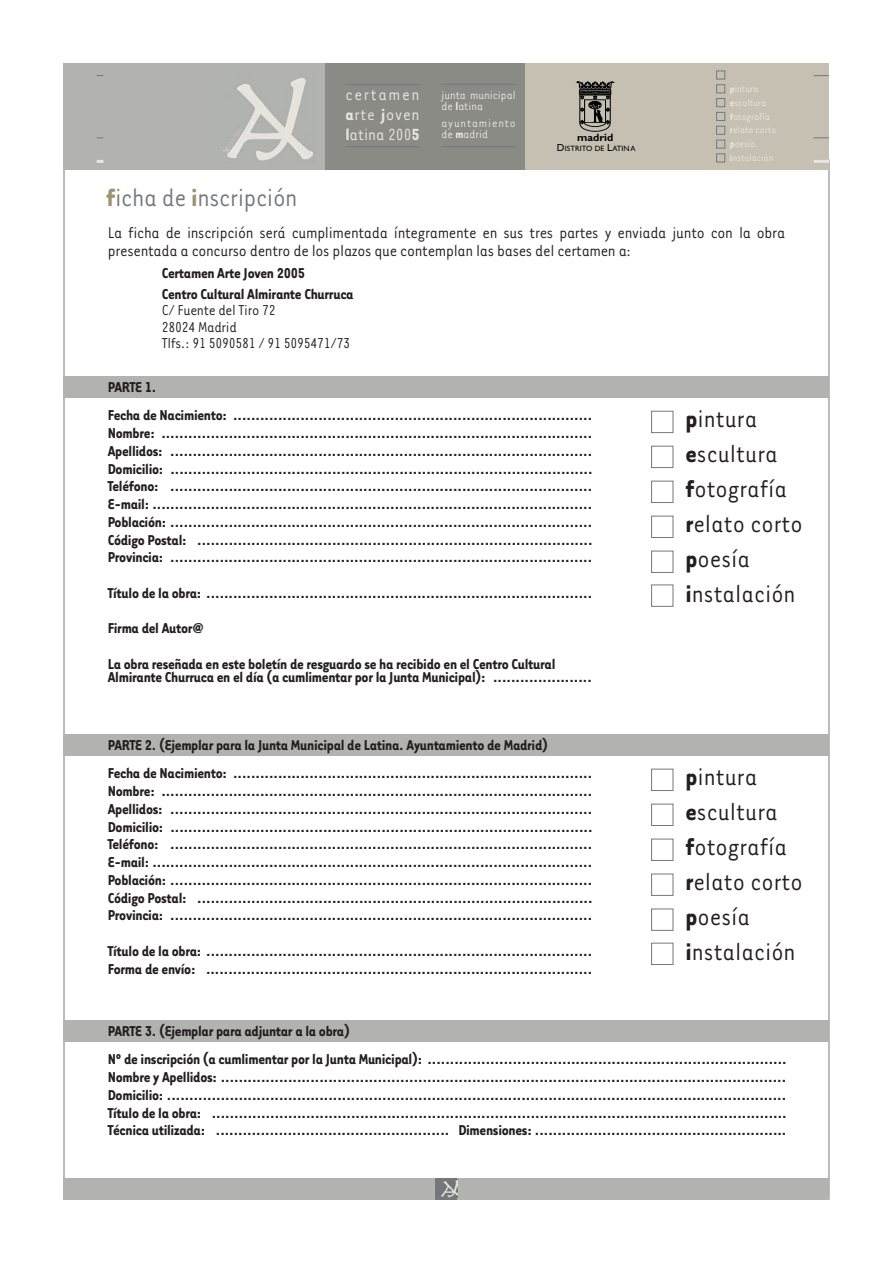
<style>
.page{position:relative;width:893px;height:1263px;background:#fff}
.page>*{position:absolute;margin:0;border:0;box-sizing:border-box;transform-origin:0 0}
.t1{font:28.5px "Tarzana Narrow";letter-spacing:-.015em;color:#76787b}
.t2{font:27.75px/35px "Tarzana Narrow";color:#231f20}
.t3{font:18.6px/20px "Tarzana Narrow";letter-spacing:.04em;color:#e9e5df;text-align:justify}
.t4{font:18px/18px "Tarzana Narrow";letter-spacing:-.015em;color:#231f20}
.t5{font:700 16.5px/17.7px "Tarzana Narrow";letter-spacing:-.02em;color:#231f20}
.t6{font:16.5px/16.5px "Tarzana Narrow";letter-spacing:-.015em;color:#231f20}
.t7{font:13.05px/10.9px "Tarzana Narrow";color:#e9e5df}
.t8{font:13.05px/10.9px "Tarzana Narrow";letter-spacing:.065em;color:#e9e5df}
.t9{font:10.95px/13.8px "Tarzana Narrow";color:#e9e5df}
.t10{font:700 10.65px "Gill Sans";color:#020405}
.t11{font:7.65px "Gill Sans";letter-spacing:.01em;color:#020405}
.s1{font-weight:700}
.s2{font-size:10.35px}
.s3{font-weight:700;color:#9f9270}
</style>
<div class="page">
<div style="left:64px;top:64px;width:262px;height:106px;background:#b2b3af"></div>
<img style="left:223px;top:78px;width:92px;height:83px">
<div style="left:326px;top:64px;width:252px;height:106px;background:#8b8b86"></div>
<hr style="left:345px;top:147px;width:75px;height:1px;background:#76787b">
<hr style="left:441px;top:84px;width:75px;height:1px;background:#76787b">
<hr style="left:441px;top:147px;width:75px;height:1px;background:#76787b">
<hr style="left:345px;top:84px;width:75px;height:1px;background:#76787b">
<svg style="left:97px;top:160px;width:7px;height:3px"></svg>
<div style="left:526px;top:64px;width:303px;height:106px;background:#c5c0b1"></div>
<div style="left:716px;top:71px;width:9px;height:8px;border:1px solid #76787b"></div>
<div style="left:716px;top:85px;width:9px;height:8px;border:1px solid #76787b"></div>
<div style="left:716px;top:98px;width:9px;height:9px;border:1px solid #76787b"></div>
<div style="left:716px;top:112px;width:9px;height:9px;border:1px solid #76787b"></div>
<div style="left:716px;top:126px;width:9px;height:9px;border:1px solid #76787b"></div>
<div style="left:716px;top:140px;width:9px;height:8px;border:1px solid #76787b"></div>
<div style="left:716px;top:154px;width:9px;height:8px;border:1px solid #76787b"></div>
<div style="left:651px;top:411px;width:22px;height:22px;border:1px solid #76787b"></div>
<div style="left:651px;top:446px;width:22px;height:22px;border:1px solid #76787b"></div>
<div style="left:651px;top:481px;width:22px;height:22px;border:1px solid #76787b"></div>
<div style="left:651px;top:516px;width:22px;height:22px;border:1px solid #76787b"></div>
<div style="left:651px;top:551px;width:22px;height:22px;border:1px solid #76787b"></div>
<svg style="left:814px;top:138px;width:15px;height:1px"></svg>
<hr style="left:814px;top:160px;width:15px;height:3px;background:#e9e5df">
<svg style="left:814px;top:75px;width:15px;height:1px"></svg>
<div style="left:64px;top:1178px;width:765px;height:21px;background:#b2b3af"></div>
<div style="left:64px;top:376px;width:765px;height:21px;background:#b2b3af"></div>
<div style="left:436px;top:1178px;width:21px;height:21px;background:#76787b"></div>
<img style="left:441px;top:1180px;width:16px;height:17px">
<svg style="left:577px;top:81px;width:37px;height:51px"></svg>
<div style="left:651px;top:769px;width:22px;height:22px;border:1px solid #76787b"></div>
<div style="left:651px;top:804px;width:22px;height:22px;border:1px solid #76787b"></div>
<div style="left:651px;top:839px;width:22px;height:22px;border:1px solid #76787b"></div>
<div style="left:651px;top:874px;width:22px;height:22px;border:1px solid #76787b"></div>
<div style="left:651px;top:943px;width:22px;height:22px;border:1px solid #76787b"></div>
<div style="left:64px;top:734px;width:765px;height:21px;background:#b2b3af"></div>
<div style="left:64px;top:1020px;width:765px;height:21px;background:#b2b3af"></div>
<p class="t3" style="left:345px;top:84px;width:76px">certamen <span class="s1">a</span>rte <span class="s1">j</span>oven <span class="s1">l</span>atina 200<span class="s1">5</span></p>
<p class="t7" style="left:441px;top:89px;width:76px">junta municipal de <span class="s1">l</span>atina</p>
<p class="t8" style="left:441px;top:117px;width:76px">ayuntamiento de <span class="s1">m</span>adrid</p>
<p class="t10" style="left:577px;top:133px;width:38px">madrid</p>
<p class="t11" style="left:557px;top:144px;width:80px"><span class="s2">D</span>ISTRITO DE <span class="s2">L</span>ATINA</p>
<p class="t9" style="left:730px;top:81px;width:48px"><span class="s1">p</span>intura <span class="s1">e</span>scultura <span class="s1">f</span>otografía <span class="s1">r</span>elato corto <span class="s1">p</span>oesía <span class="s1">i</span>nstalación</p>
<h1 class="t1" style="left:106px;top:180px;width:193px"><span class="s3">f</span>icha de <span class="s3">i</span>nscripción</h1>
<p class="t4" style="left:108px;top:223px;width:679px">La ficha de inscripción será cumplimentada íntegramente en sus tres partes y enviada junto con la obra presentada a concurso dentro de los plazos que contemplan las bases del certamen a:</p>
<p class="t5" style="left:162px;top:262px;width:193px;line-height:20.7px">Certamen Arte Joven 2005<br>Centro Cultural Almirante Churruca</p>
<p class="t6" style="left:162px;top:301px;width:190px">C/ Fuente del Tiro 72<br>28024 Madrid<br>Tlfs.: 91 5090581 / 91 5095471/73</p>
<p class="t5" style="left:108px;top:378px;width:50px">PARTE 1.</p>
<p class="t5" style="left:108px;top:406px;width:487px;text-align:justify">Fecha de Nacimiento: ................................................................................<br>Nombre: ................................................................................................<br>Apellidos: ..............................................................................................<br>Domicilio: ..............................................................................................<br>Teléfono: ..............................................................................................<br>E-mail: ..................................................................................................<br>Población: ..............................................................................................<br>Código Postal: ........................................................................................<br>Provincia: ..............................................................................................</p>
<p class="t5" style="left:108px;top:574px;width:486px;line-height:35.5px">Título de la obra: ......................................................................................<br>Firma del Autor@<br>La obra reseñada en este boletín de resguardo se ha recibido en el Centro Cultural</p>
<p class="t5" style="left:108px;top:668px;width:486px">Almirante Churruca en el día (a cumlimentar por la Junta Municipal): ......................</p>
<p class="t5" style="left:108px;top:736px;width:442px">PARTE 2. (Ejemplar para la Junta Municipal de Latina. Ayuntamiento de Madrid)</p>
<p class="t5" style="left:108px;top:764px;width:487px;text-align:justify">Fecha de Nacimiento: ................................................................................<br>Nombre: ................................................................................................<br>Apellidos: ..............................................................................................<br>Domicilio: ..............................................................................................<br>Teléfono: ..............................................................................................<br>E-mail: ..................................................................................................<br>Población: ..............................................................................................<br>Código Postal: ........................................................................................<br>Provincia: ..............................................................................................</p>
<p class="t5" style="left:108px;top:941px;width:486px">Título de la obra: ......................................................................................<br>Forma de envío: ......................................................................................</p>
<p class="t5" style="left:108px;top:1022px;width:244px">PARTE 3. (Ejemplar para adjuntar a la obra)</p>
<h2 class="t2" style="left:685px;top:400px;width:119px"><span class="s1">p</span>intura <span class="s1">e</span>scultura <span class="s1">f</span>otografía <span class="s1">r</span>elato corto <span class="s1">p</span>oesía <span class="s1">i</span>nstalación</h2>
<h2 class="t2" style="left:685px;top:758px;width:119px"><span class="s1">p</span>intura <span class="s1">e</span>scultura <span class="s1">f</span>otografía <span class="s1">r</span>elato corto <span class="s1">p</span>oesía <span class="s1">i</span>nstalación</h2>
<p class="t5" style="left:108px;top:1050px;width:681px;text-align:justify">Nº de inscripción (a cumlimentar por la Junta Municipal): ................................................................................<br>Nombre y Apellidos: ..............................................................................................................................<br>Domicilio: ..........................................................................................................................................<br>Título de la obra: ................................................................................................................................<br>Técnica utilizada: .................................................... Dimensiones: ........................................................</p>
</div>
